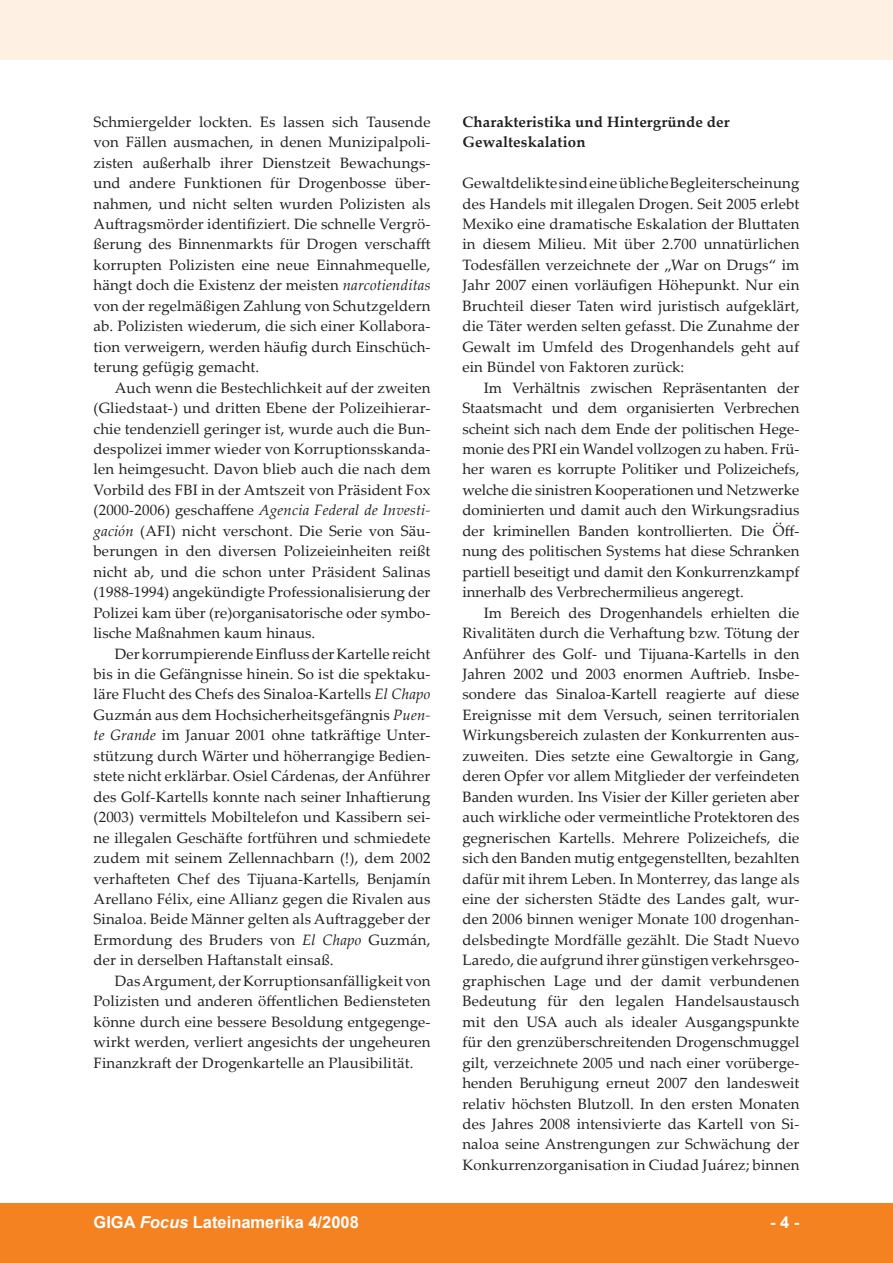
<style>
.page{position:relative;width:893px;height:1263px;background:#fff}
.page>*{position:absolute;margin:0;border:0;box-sizing:border-box;transform-origin:0 0}
.t1{font:700 16.5px "Arial";color:#fff}
.foc__text_fliesstext{font:15px/20.4px "Palatino Linotype";letter-spacing:.01em;color:#231f20;text-align:justify}
.foc__text_1__absatz{font:15px/20.4px "Palatino Linotype";letter-spacing:.01em;color:#231f20;text-align:justify}
.foc__text_ueberschri{font:700 15px/20.4px "Palatino Linotype";letter-spacing:.01em;color:#231f20}
.s1{font-style:italic}
</style>
<div class="page">
<div style="left:0;top:1203px;width:893px;height:60px;background:#f58220"></div>
<div style="left:0;top:0;width:893px;height:60px;background:#fef0e2"></div>
<p class="foc__text_1__absatz" style="left:94px;top:111px;width:338px">Schmiergelder lockten. Es lassen sich Tausende von Fällen ausmachen, in denen Munizipalpoli&shy;zisten außerhalb ihrer Dienstzeit Bewachungs&shy;und andere Funktionen für Drogenbosse über&shy;nahmen, und nicht selten wurden Polizisten als Auftragsmörder identifiziert. Die schnelle Vergrö&shy;ßerung des Binnenmarkts für Drogen verschafft korrupten Polizisten eine neue Einnahmequelle, hängt doch die Existenz der meisten <span class="s1">narcotienditas </span>von der regelmäßigen Zahlung von Schutzgeldern ab. Polizisten wiederum, die sich einer Kollabora&shy;tion verweigern, werden häufig durch Einschüch&shy;terung gefügig gemacht.</p>
<p class="foc__text_fliesstext" style="left:94px;top:377px;width:339px;text-indent:21px">Auch wenn die Bestechlichkeit auf der zweiten (Gliedstaat-) und dritten Ebene der Polizeihierar&shy;chie tendenziell geringer ist, wurde auch die Bun&shy;despolizei immer wieder von Korruptionsskanda&shy;len heimgesucht. Davon blieb auch die nach dem Vorbild des FBI in der Amtszeit von Präsident Fox (2000-2006) geschaffene <span class="s1">Agencia Federal de Investi&shy;gación</span> (AFI) nicht verschont. Die Serie von Säu&shy;berungen in den diversen Polizeieinheiten reißt nicht ab, und die schon unter Präsident Salinas (1988-1994) angekündigte Professionalisierung der Polizei kam über (re)organisatorische oder symbo&shy;lische Maßnahmen kaum hinaus.</p>
<p class="foc__text_fliesstext" style="left:94px;top:643px;width:338px;text-indent:21px">Der korrumpierende Einfluss der Kartelle reicht bis in die Gefängnisse hinein. So ist die spektaku&shy;läre Flucht des Chefs des Sinaloa-Kartells <span class="s1">El Chapo </span>Guzmán aus dem Hochsicherheitsgefängnis <span class="s1">Puen&shy;te Grande</span> im Januar 2001 ohne tatkräftige Unter&shy;stützung durch Wärter und höherrangige Bedien&shy;stete nicht erklärbar. Osiel Cárdenas, der Anführer des Golf-Kartells konnte nach seiner Inhaftierung (2003) vermittels Mobiltelefon und Kassibern sei&shy;ne illegalen Geschäfte fortführen und schmiedete zudem mit seinem Zellennachbarn (!), dem 2002 verhafteten Chef des Tijuana-Kartells, Benjamín Arellano Félix, eine Allianz gegen die Rivalen aus Sinaloa. Beide Männer gelten als Auftraggeber der Ermordung des Bruders von <span class="s1">El Chapo</span> Guzmán, der in derselben Haftanstalt einsaß.</p>
<p class="foc__text_fliesstext" style="left:94px;top:970px;width:338px;text-indent:21px">Das Argument, der Korruptionsanfälligkeit von Polizisten und anderen öffentlichen Bediensteten könne durch eine bessere Besoldung entgegenge&shy;wirkt werden, verliert angesichts der ungeheuren Finanzkraft der Drogenkartelle an Plausibilität.</p>
<p class="foc__text_ueberschri" style="left:462px;top:111px;width:269px">Charakteristika und Hintergründe der<br>Gewalteskalation</p>
<p class="foc__text_1__absatz" style="left:462px;top:172px;width:338px">Gewaltdelikte sind eine übliche Begleiterscheinung des Handels mit illegalen Drogen. Seit 2005 erlebt Mexiko eine dramatische Eskalation der Bluttaten in diesem Milieu. Mit über 2.700 unnatürlichen Todesfällen verzeichnete der „War on Drugs“ im Jahr 2007 einen vorläufigen Höhepunkt. Nur ein Bruchteil dieser Taten wird juristisch aufgeklärt, die Täter werden selten gefasst. Die Zunahme der Gewalt im Umfeld des Drogenhandels geht auf ein Bündel von Faktoren zurück:</p>
<p class="foc__text_fliesstext" style="left:462px;top:377px;width:338px;text-indent:21px">Im Verhältnis zwischen Repräsentanten der Staatsmacht und dem organisierten Verbrechen scheint sich nach dem Ende der politischen Hege&shy;monie des PRI ein Wandel vollzogen zu haben. Frü&shy;her waren es korrupte Politiker und Polizeichefs, welche die sinistren Kooperationen und Netzwerke dominierten und damit auch den Wirkungsradius der kriminellen Banden kontrollierten. Die Öff&shy;nung des politischen Systems hat diese Schranken partiell beseitigt und damit den Konkurrenzkampf innerhalb des Verbrechermilieus angeregt.</p>
<p class="foc__text_fliesstext" style="left:462px;top:602px;width:339px;text-indent:21px">Im Bereich des Drogenhandels erhielten die Rivalitäten durch die Verhaftung bzw. Tötung der Anführer des Golf- und Tijuana-Kartells in den Jahren 2002 und 2003 enormen Auftrieb. Insbe&shy;sondere das Sinaloa-Kartell reagierte auf diese Ereignisse mit dem Versuch, seinen territorialen Wirkungsbereich zulasten der Konkurrenten aus&shy;zuweiten. Dies setzte eine Gewaltorgie in Gang, deren Opfer vor allem Mitglieder der verfeindeten Banden wurden. Ins Visier der Killer gerieten aber auch wirkliche oder vermeintliche Protektoren des gegnerischen Kartells. Mehrere Polizeichefs, die sich den Banden mutig entgegenstellten, bezahlten dafür mit ihrem Leben. In Monterrey, das lange als eine der sichersten Städte des Landes galt, wur&shy;den 2006 binnen weniger Monate 100 drogenhan&shy;delsbedingte Mordfälle gezählt. Die Stadt Nuevo Laredo, die aufgrund ihrer günstigen verkehrsgeo&shy;graphischen Lage und der damit verbundenen Bedeutung für den legalen Handelsaustausch mit den USA auch als idealer Ausgangspunkte für den grenzüberschreitenden Drogenschmuggel gilt, verzeichnete 2005 und nach einer vorüberge&shy;henden Beruhigung erneut 2007 den landesweit relativ höchsten Blutzoll. In den ersten Monaten des Jahres 2008 intensivierte das Kartell von Si&shy;naloa seine Anstrengungen zur Schwächung der Konkurrenzorganisation in Ciudad Juárez; binnen</p>
<p class="t1" style="left:94px;top:1211px;width:267px">GIGA <span class="s1">Focus</span> Lateinamerika 4/2008</p>
<p class="t1" style="left:770px;top:1211px;width:31px">- -</p>
</div>
